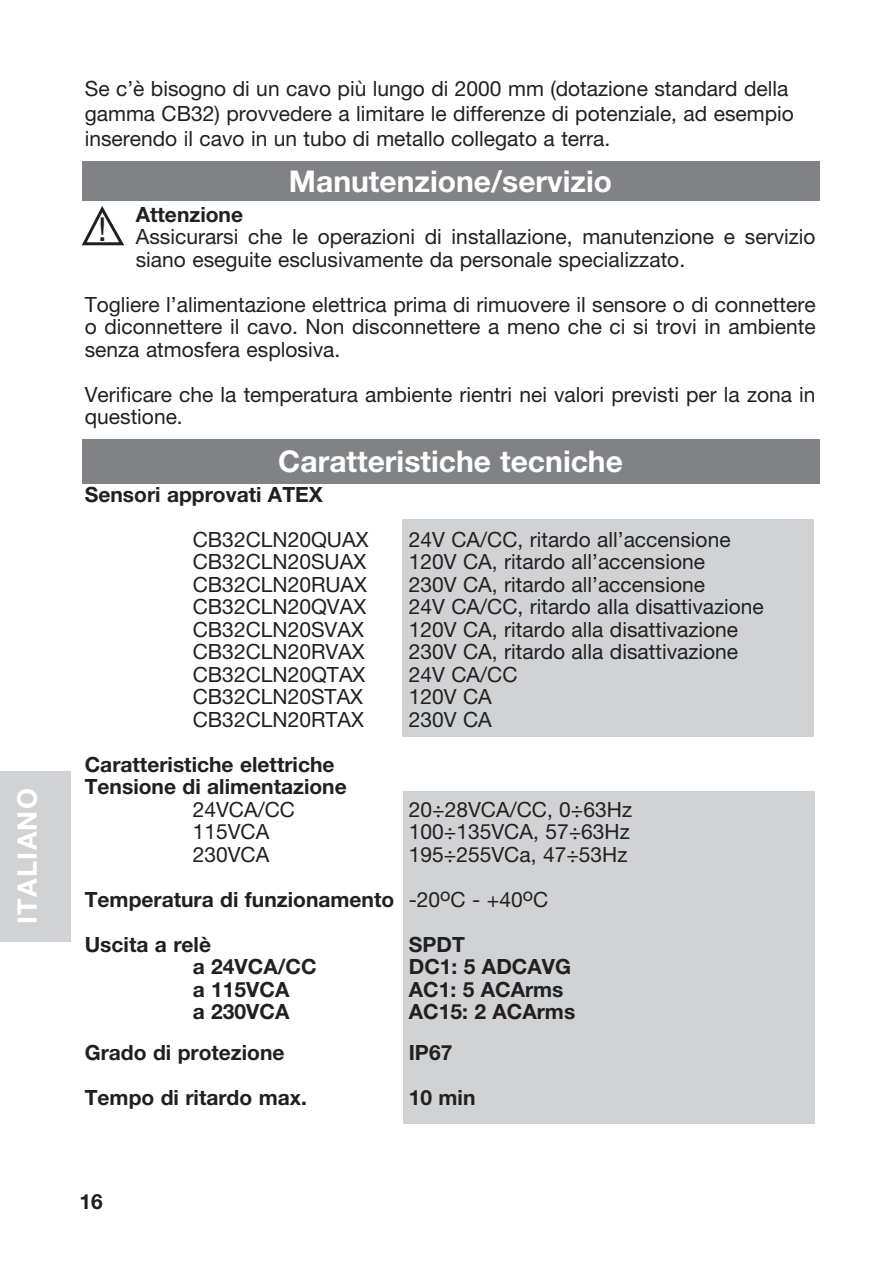
<style>
.page{position:relative;width:893px;height:1263px;background:#fff}
.page>*{position:absolute;margin:0;border:0;box-sizing:border-box;transform-origin:0 0}
.t1{font:33px "Helvetica Neue LT Std";color:#231f20}
.t2{font:700 30px "Helvetica Neue LT Std";color:#fff}
.t3{font:700 27px "Helvetica Neue LT Std";letter-spacing:.05em;color:#fff}
.t4{font:21px/22.5px "Helvetica Neue LT Std";color:#231f20}
.t5{font:700 21px "Helvetica Neue LT Std";color:#231f20}
.s1{font-weight:400}
</style>
<div class="page">
<div style="left:0;top:771px;width:70px;height:170px;background:#d1d2d4"></div>
<div style="left:402px;top:519px;width:412px;height:217px;background:#d1d2d4"></div>
<div style="left:403px;top:791px;width:412px;height:332px;background:#d1d2d4"></div>
<div style="left:82px;top:162px;width:737px;height:39px;background:#808285"></div>
<div style="left:82px;top:439px;width:737px;height:45px;background:#808285"></div>
<svg style="left:82px;top:206px;width:42px;height:40px"></svg>
<p class="t3" style="left:10px;top:924px;width:137px;rotate:-90deg">ITALIANO</p>
<p class="t4" style="left:85px;top:75px;width:711px;line-height:25.2px">Se c’è bisogno di un cavo più lungo di 2000 mm (dotazione standard della gamma CB32) provvedere a limitare le differenze di potenziale, ad esempio inserendo il cavo in un tubo di metallo collegato a terra.</p>
<p class="t2" style="left:289px;top:163px;width:325px">Manutenzione/servizio</p>
<p class="t5" style="left:136px;top:201px;width:109px">Attenzione</p>
<p class="t4" style="left:136px;top:225px;width:681px">Assicurarsi che le operazioni di installazione, manutenzione e servizio siano eseguite esclusivamente da personale specializzato.</p>
<p class="t4" style="left:85px;top:293px;width:732px;text-align:justify">Togliere l’alimentazione elettrica prima di rimuovere il sensore o di connettere o diconnettere il cavo. Non disconnettere a meno che ci si trovi in ambiente senza atmosfera esplosiva.</p>
<p class="t4" style="left:85px;top:383px;width:732px">Verificare che la temperatura ambiente rientri nei valori previsti per la zona in questione.</p>
<p class="t1" style="left:98px;top:209px;width:10px">!</p>
<p class="t2" style="left:278px;top:443px;width:346px">Caratteristiche tecniche</p>
<p class="t5" style="left:85px;top:481px;width:240px">Sensori approvati ATEX</p>
<p class="t4" style="left:193px;top:528px;width:177px">CB32CLN20QUAX</p>
<p class="t4" style="left:409px;top:528px;width:323px">24V CA/CC, ritardo all’accensione</p>
<p class="t4" style="left:193px;top:550px;width:175px">CB32CLN20SUAX</p>
<p class="t4" style="left:409px;top:550px;width:298px">120V CA, ritardo all’accensione</p>
<p class="t4" style="left:193px;top:573px;width:176px">CB32CLN20RUAX</p>
<p class="t4" style="left:409px;top:573px;width:298px">230V CA, ritardo all’accensione</p>
<p class="t4" style="left:193px;top:595px;width:175px">CB32CLN20QVAX</p>
<p class="t4" style="left:409px;top:595px;width:357px">24V CA/CC, ritardo alla disattivazione</p>
<p class="t4" style="left:193px;top:618px;width:173px">CB32CLN20SVAX</p>
<p class="t4" style="left:409px;top:618px;width:331px">120V CA, ritardo alla disattivazione</p>
<p class="t4" style="left:193px;top:640px;width:173px">CB32CLN20RVAX</p>
<p class="t4" style="left:409px;top:640px;width:331px">230V CA, ritardo alla disattivazione</p>
<p class="t4" style="left:193px;top:663px;width:174px">CB32CLN20QTAX</p>
<p class="t4" style="left:409px;top:663px;width:110px">24V CA/CC</p>
<p class="t4" style="left:193px;top:685px;width:172px">CB32CLN20STAX</p>
<p class="t4" style="left:409px;top:685px;width:85px">120V CA</p>
<p class="t4" style="left:193px;top:708px;width:173px">CB32CLN20RTAX</p>
<p class="t4" style="left:409px;top:708px;width:85px">230V CA</p>
<p class="t5" style="left:85px;top:751px;width:251px">Caratteristiche elettriche</p>
<p class="t5" style="left:85px;top:774px;width:263px">Tensione di alimentazione</p>
<p class="t4" style="left:193px;top:798px;width:104px">24VCA/CC</p>
<p class="t4" style="left:409px;top:798px;width:225px">20÷28VCA/CC, 0÷63Hz</p>
<p class="t4" style="left:193px;top:820px;width:78px">115VCA</p>
<p class="t4" style="left:409px;top:820px;width:223px">100÷135VCA, 57÷63Hz</p>
<p class="t4" style="left:193px;top:843px;width:78px">230VCA</p>
<p class="t4" style="left:409px;top:843px;width:220px">195÷255VCa, 47÷53Hz</p>
<p class="t5" style="left:85px;top:886px;width:465px">Temperatura di funzionamento <span class="s1">-20</span><sup>o</sup><span class="s1">C - +40</span><sup>o</sup><span class="s1">C</span></p>
<p class="t5" style="left:85px;top:931px;width:128px">Uscita a relè</p>
<p class="t5" style="left:409px;top:931px;width:58px">SPDT</p>
<p class="t5" style="left:193px;top:954px;width:125px">a 24VCA/CC</p>
<p class="t5" style="left:409px;top:954px;width:164px">DC1: 5 ADCAVG</p>
<p class="t5" style="left:193px;top:976px;width:98px">a 115VCA</p>
<p class="t5" style="left:409px;top:976px;width:156px">AC1: 5 ACArms</p>
<p class="t5" style="left:193px;top:999px;width:98px">a 230VCA</p>
<p class="t5" style="left:409px;top:999px;width:168px">AC15: 2 ACArms</p>
<p class="t5" style="left:85px;top:1039px;width:201px">Grado di protezione</p>
<p class="t5" style="left:409px;top:1039px;width:45px">IP67</p>
<p class="t5" style="left:85px;top:1084px;width:224px">Tempo di ritardo max.</p>
<p class="t5" style="left:409px;top:1084px;width:68px">10 min</p>
<p class="t5" style="left:80px;top:1188px;width:25px">16</p>
</div>
